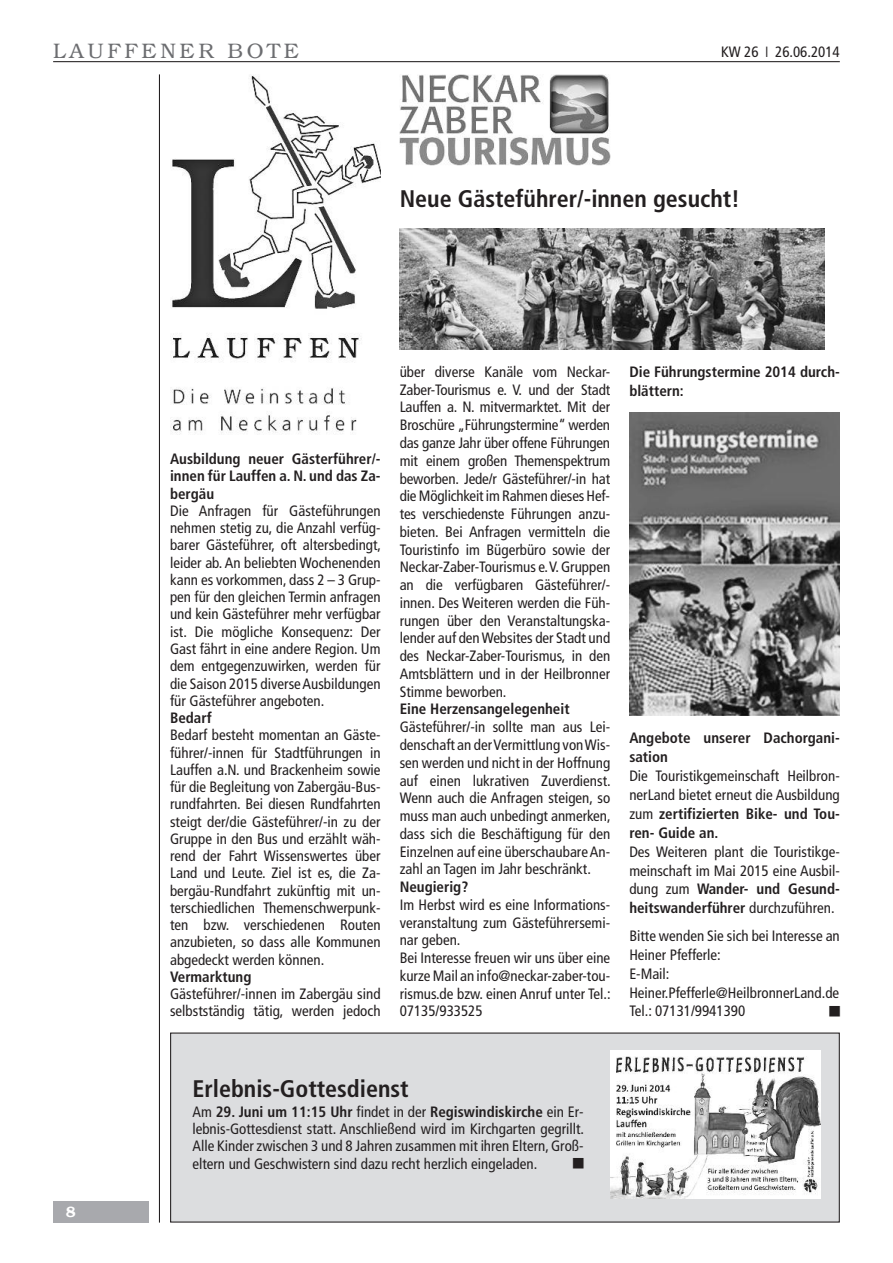
<style>
.page{position:relative;width:893px;height:1263px;background:#fff}
.page>*{position:absolute;margin:0;border:0;box-sizing:border-box;transform-origin:0 0}
.t1{font:700 condensed 24px "Frutiger LT";color:#231f20}
.t2{font:300 21px "Bookman LT";letter-spacing:.175em;color:#6c6d70}
.t3{font:condensed 15px/17.7px "Frutiger LT";color:#231f20;text-align:justify}
.t4{font:700 condensed 15px/17.2px "Frutiger LT";color:#231f20}
.t5{font:600 15px "Bookman LT";color:#fff}
.s1{font-weight:700}
</style>
<div class="page">
<hr style="left:159px;top:74px;width:1px;height:1148px;background:#231f20">
<hr style="left:53px;top:61px;width:787px;height:1px;background:#231f20">
<div style="left:53px;top:1201px;width:96px;height:21px;background:#a8a9ad"></div>
<img style="left:629px;top:413px;width:210px;height:303px">
<img style="left:170px;top:75px;width:210px;height:360px">
<img style="left:400px;top:74px;width:210px;height:92px">
<img style="left:400px;top:228px;width:425px;height:121px">
<div style="left:171px;top:1033px;width:668px;height:189px;background:#dcdddf"></div>
<img style="left:610px;top:1050px;width:210px;height:148px">
<h2 class="t2" style="left:53px;top:38px;width:247px">LAUFFENER BOTE</h2>
<p class="t3" style="left:721px;top:44px;width:120px">KW 26 ❘ 26.06.2014</p>
<h1 class="t1" style="left:400px;top:189px;width:342px">Neue Gästeführer/-innen gesucht!</h1>
<p class="t4" style="left:170px;top:452px;width:212px;text-align:justify">Ausbildung neuer Gästerführer/- innen für Lauffen a. N. und das Za&shy;bergäu</p>
<p class="t3" style="left:170px;top:503px;width:213px;line-height:17.2px">Die Anfragen für Gästeführungen nehmen stetig zu, die Anzahl verfüg&shy;barer Gästeführer, oft altersbedingt, leider ab. An beliebten Wochenenden kann es vorkommen, dass 2 – 3 Grup&shy;pen für den gleichen Termin anfragen und kein Gästeführer mehr verfügbar ist. Die mögliche Konsequenz: Der Gast fährt in eine andere Region. Um dem entgegenzuwirken, werden für die Saison 2015 diverseAusbildungen für Gästeführer angeboten.</p>
<p class="t4" style="left:170px;top:710px;width:43px">Bedarf</p>
<p class="t3" style="left:170px;top:728px;width:212px;line-height:17.2px">Bedarf besteht momentan an Gäste&shy;führer/-innen für Stadtführungen in Lauffen a.N. und Brackenheim sowie für die Begleitung von Zabergäu-Bus&shy;rundfahrten. Bei diesen Rundfahrten steigt der/die Gästeführer/-in zu der Gruppe in den Bus und erzählt wäh&shy;rend der Fahrt Wissenswertes über Land und Leute. Ziel ist es, die Za&shy;bergäu-Rundfahrt zukünftig mit un&shy;terschiedlichen Themenschwerpunk&shy;ten bzw. verschiedenen Routen anzubieten, so dass alle Kommunen abgedeckt werden können.</p>
<p class="t4" style="left:170px;top:969px;width:83px">Vermarktung</p>
<p class="t3" style="left:170px;top:986px;width:212px;line-height:17.2px">Gästeführer/-innen im Zabergäu sind selbstständig tätig, werden jedoch</p>
<p class="t3" style="left:400px;top:364px;width:212px">über diverse Kanäle vom Neckar-Zaber-Tourismus e. V. und der Stadt Lauffen a. N. mitvermarktet. Mit der Broschüre „Führungstermine“ werden das ganze Jahr über offene Führungen mit einem großen Themenspektrum beworben. Jede/r Gästeführer/-in hat die Möglichkeit im Rahmen dieses Hef&shy;tes verschiedenste Führungen anzu&shy;bieten. Bei Anfragen vermitteln die Touristinfo im Bügerbüro sowie der Neckar-Zaber-Tourismus e.V.Gruppen an die verfügbaren Gästeführer/- innen. Des Weiteren werden die Füh&shy;rungen über den Veranstaltungska&shy;lender auf denWebsites der Stadt und des Neckar-Zaber-Tourismus, in den Amtsblättern und in der Heilbronner Stimme beworben.</p>
<p class="t4" style="left:400px;top:702px;width:171px">Eine Herzensangelegenheit</p>
<p class="t3" style="left:400px;top:719px;width:213px">Gästeführer/-in sollte man aus Lei&shy;denschaft an derVermittlung vonWis&shy;sen werden und nicht in der Hoffnung auf einen lukrativen Zuverdienst.<br>Wenn auch die Anfragen steigen, so muss man auch unbedingt anmerken, dass sich die Beschäftigung für den Einzelnen auf eine überschaubareAn&shy;zahl an Tagen im Jahr beschränkt.</p>
<p class="t4" style="left:400px;top:879px;width:70px">Neugierig?</p>
<p class="t3" style="left:400px;top:897px;width:213px;text-align:left">Im Herbst wird es eine Informations&shy;veranstaltung zum Gästeführersemi&shy;nar geben.<br>Bei Interesse freuen wir uns über eine kurzeMail an info@neckar-zaber-tou&shy;rismus.de bzw. einen Anruf unter Tel.:<br>07135/933525</p>
<p class="t4" style="left:629px;top:363px;width:212px;line-height:18.9px">Die Führungstermine 2014 durch&shy;blättern:</p>
<p class="t4" style="left:629px;top:730px;width:212px;line-height:18.9px">Angebote unserer Dachorgani&shy;sation</p>
<p class="t3" style="left:629px;top:767px;width:212px;line-height:18.9px">Die Touristikgemeinschaft Heilbron&shy;nerLand bietet erneut die Ausbildung zum <span class="s1">zertifizierten Bike- und Tou&shy;ren- Guide an.</span></p>
<p class="t3" style="left:629px;top:843px;width:212px;line-height:18.9px">Des Weiteren plant die Touristikge&shy;meinschaft im Mai 2015 eine Ausbil&shy;dung zum <span class="s1">Wander- und Gesund&shy;heitswanderführer</span> durchzuführen.</p>
<p class="t3" style="left:629px;top:927px;width:212px;line-height:18.9px;text-align:left">Bitte wenden Sie sich bei Interesse an<br>Heiner Pfefferle:<br>E-Mail:<br>Heiner.Pfefferle@HeilbronnerLand.de<br>Tel.: 07131/9941390</p>
<p class="t5" style="left:66px;top:1203px;width:11px">8</p>
<h1 class="t1" style="left:192px;top:1079px;width:218px">Erlebnis-Gottesdienst</h1>
<p class="t3" style="left:192px;top:1104px;width:393px;line-height:17.2px">Am <span class="s1">29. Juni um 11:15 Uhr</span> findet in der <span class="s1">Regiswindiskirche</span> ein Er&shy;lebnis-Gottesdienst statt. Anschließend wird im Kirchgarten gegrillt.<br>Alle Kinder zwischen 3 und 8 Jahren zusammen mit ihren Eltern,Groß&shy;eltern und Geschwistern sind dazu recht herzlich eingeladen.</p>
</div>
